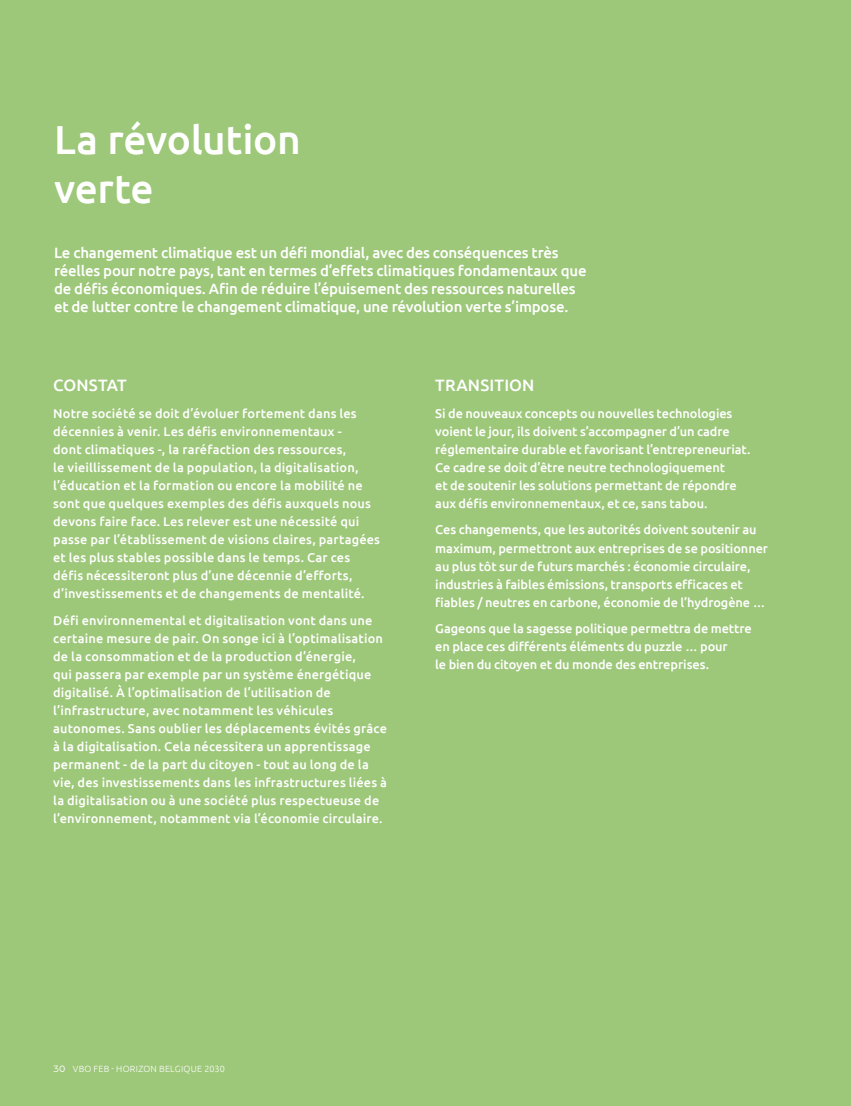
<style>
.page{position:relative;width:851px;height:1106px;background:#fff}
.page>*{position:absolute;margin:0;border:0;box-sizing:border-box;transform-origin:0 0}
.t1{font:500 40.5px/48.6px "Ubuntu";letter-spacing:-.01em;color:#fff}
.t2{font:500 16.5px "Ubuntu";letter-spacing:.01em;color:#fff}
.t3{font:500 15px/18px "Ubuntu";letter-spacing:-.015em;color:#fff}
.t4{font:500 12.75px/18px "Ubuntu";letter-spacing:.01em;color:#fff}
.t5{font:300 9px "Ubuntu";letter-spacing:.03em;color:#fff}
.s1{font-family:"New Farm";font-weight:400;font-size:9.75px}
</style>
<div class="page">
<div style="left:0;top:0;width:850px;height:1106px;background:#9dc779"></div>
<h1 class="t1" style="left:54px;top:114px;width:248px">La révolution verte</h1>
<p class="t3" style="left:54px;top:243px;width:534px">Le changement climatique est un défi mondial, avec des conséquences très réelles pour notre pays, tant en termes d’effets climatiques fondamentaux que de défis économiques. Afin de réduire l’épuisement des ressources naturelles et de lutter contre le changement climatique, une révolution verte s’impose.</p>
<p class="t2" style="left:53px;top:375px;width:75px">CONSTAT</p>
<p class="t4" style="left:53px;top:404px;width:328px">Notre société se doit d’évoluer fortement dans les décennies à venir. Les défis environnementaux -<br>dont climatiques -, la raréfaction des ressources,<br>le vieillissement de la population, la digitalisation, l’éducation et la formation ou encore la mobilité ne sont que quelques exemples des défis auxquels nous devons faire face. Les relever est une nécessité qui passe par l’établissement de visions claires, partagées et les plus stables possible dans le temps. Car ces défis nécessiteront plus d’une décennie d’efforts, d’investissements et de changements de mentalité.</p>
<p class="t4" style="left:53px;top:610px;width:335px">Défi environnemental et digitalisation vont dans une certaine mesure de pair. On songe ici à l’optimalisation de la consommation et de la production d’énergie,<br>qui passera par exemple par un système énergétique digitalisé. À l’optimalisation de l’utilisation de l’infrastructure, avec notamment les véhicules autonomes. Sans oublier les déplacements évités grâce à la digitalisation. Cela nécessitera un apprentissage permanent - de la part du citoyen - tout au long de la vie, des investissements dans les infrastructures liées à la digitalisation ou à une société plus respectueuse de l’environnement, notamment via l’économie circulaire.</p>
<p class="t2" style="left:435px;top:375px;width:101px">TRANSITION</p>
<p class="t4" style="left:435px;top:404px;width:317px">Si de nouveaux concepts ou nouvelles technologies voient le jour, ils doivent s’accompagner d’un cadre réglementaire durable et favorisant l’entrepreneuriat.<br>Ce cadre se doit d’être neutre technologiquement<br>et de soutenir les solutions permettant de répondre aux défis environnementaux, et ce, sans tabou.</p>
<p class="t4" style="left:435px;top:520px;width:334px">Ces changements, que les autorités doivent soutenir au maximum, permettront aux entreprises de se positionner au plus tôt sur de futurs marchés : économie circulaire, industries à faibles émissions, transports efficaces et fiables / neutres en carbone, économie de l’hydrogène …</p>
<p class="t4" style="left:435px;top:619px;width:318px">Gageons que la sagesse politique permettra de mettre en place ces différents éléments du puzzle … pour<br>le bien du citoyen et du monde des entreprises.</p>
<p class="t5" style="left:53px;top:1063px;width:173px"><span class="s1">30</span> VBO FEB - HORIZON BELGIQUE 2030</p>
</div>
